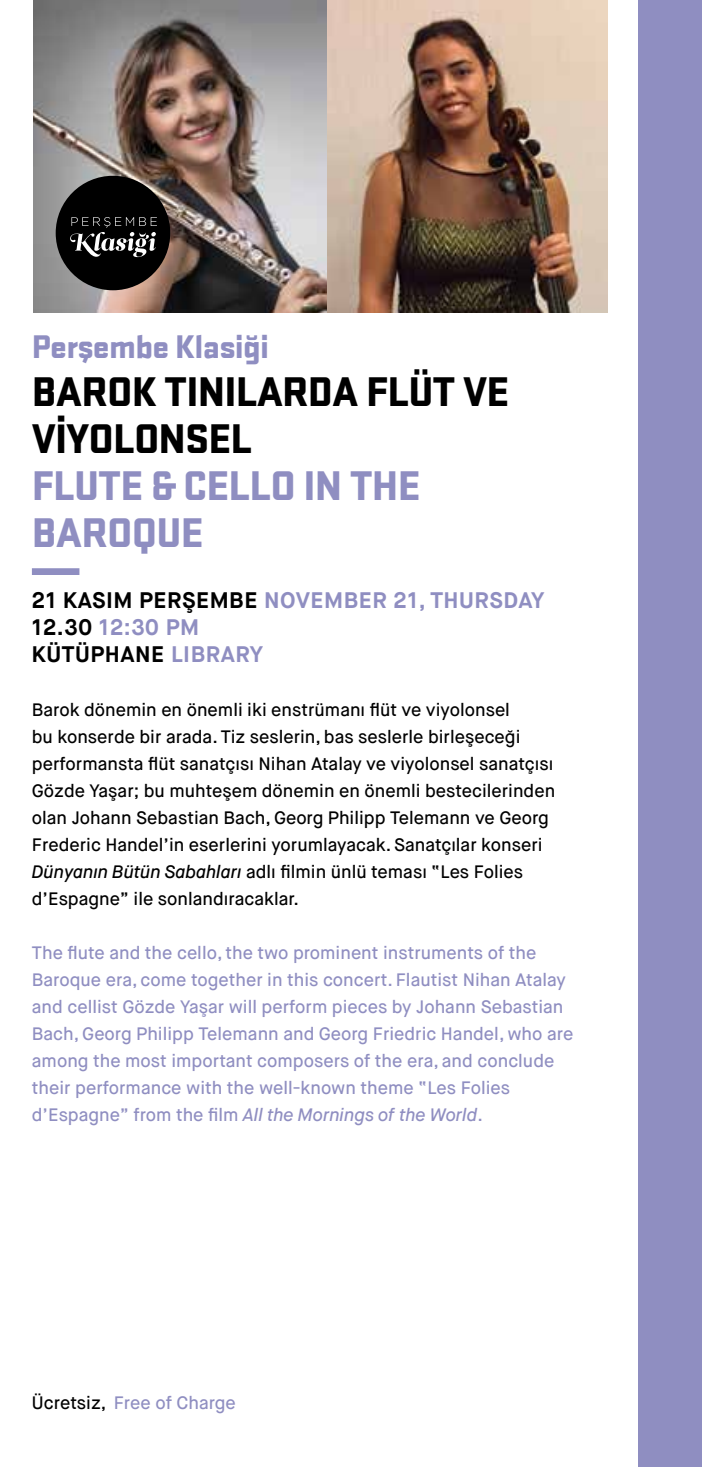
<style>
.page{position:relative;width:702px;height:1467px;background:#fff}
.page>*{position:absolute;margin:0;border:0;box-sizing:border-box;transform-origin:0 0}
.t1{font:900 42.75px/47.2px "Stratum No 1";letter-spacing:-.02em;color:#000}
.t2{font:900 42.75px/47.2px "Stratum No 1";letter-spacing:-.02em;color:#8f8ec1}
.t3{font:900 33.75px "Stratum No 1";letter-spacing:-.02em;color:#8f8ec1}
.t4{font:700 22.5px/27px "Maison Neue";letter-spacing:.025em;color:#8f8ec1}
.t5{font:500 18px/27px "Maison Neue";color:#000}
.t6{font:500 18px/27px "Maison Neue";color:#8f8ec1}
.s1{color:#000}
.s2{font-style:italic}
</style>
<div class="page">
<img style="left:327px;top:0;width:280px;height:313px">
<img style="left:33px;top:0;width:294px;height:313px">
<div style="left:638px;top:0;width:64px;height:1467px;background:#8f8ec1"></div>
<div style="left:32px;top:568px;width:47px;height:7px;background:#8f8ec1"></div>
<div style="left:56px;top:176px;width:114px;height:114px;background:#000;border-radius:50%"></div>
<svg style="left:70px;top:217px;width:87px;height:41px"></svg>
<h2 class="t3" style="left:32px;top:335px;width:239px">Perşembe Klasiği</h2>
<h1 class="t1" style="left:32px;top:372px;width:479px">BAROK TINILARDA FLÜT VE<br>VİYOLONSEL</h1>
<h1 class="t2" style="left:32px;top:466px;width:390px">FLUTE &amp; CELLO IN THE<br>BAROQUE</h1>
<p class="t4" style="left:32px;top:588px;width:514px"><span class="s1">21 KASIM PERŞEMBE</span> NOVEMBER 21, THURSDAY<br><span class="s1">12.30</span> 12:30 PM<br><span class="s1">KÜTÜPHANE</span> LIBRARY</p>
<p class="t5" style="left:32px;top:698px;width:525px">Barok dönemin en önemli iki enstrümanı flüt ve viyolonsel<br>bu konserde bir arada. Tiz seslerin, bas seslerle birleşeceği performansta flüt sanatçısı Nihan Atalay ve viyolonsel sanatçısı Gözde Yaşar; bu muhteşem dönemin en önemli bestecilerinden olan Johann Sebastian Bach, Georg Philipp Telemann ve Georg Frederic Handel’in eserlerini yorumlayacak. Sanatçılar konseri <span class="s2">Dünyanın Bütün Sabahları</span> adlı filmin ünlü teması “Les Folies d’Espagne” ile sonlandıracaklar.</p>
<p class="t6" style="left:32px;top:941px;width:543px">The flute and the cello, the two prominent instruments of the Baroque era, come together in this concert. Flautist Nihan Atalay and cellist Gözde Yaşar will perform pieces by Johann Sebastian Bach, Georg Philipp Telemann and Georg Friedric Handel, who are among the most important composers of the era, and conclude their performance with the well-known theme “Les Folies d’Espagne” from the film <span class="s2">All the Mornings of the World</span>.</p>
<p class="t6" style="left:32px;top:1391px;width:205px"><span class="s1">Ücretsiz,</span> Free of Charge</p>
</div>
